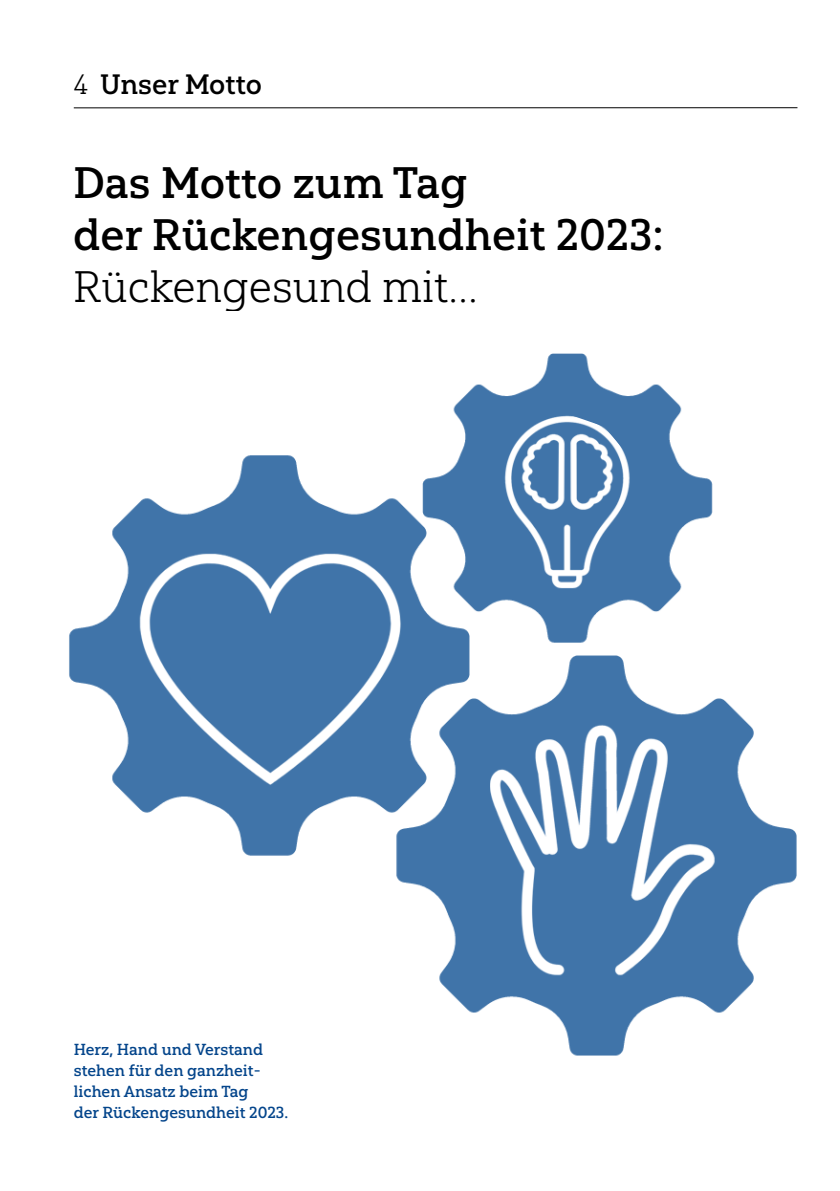
<style>
.page{position:relative;width:840px;height:1191px;background:#fff}
.page>*{position:absolute;margin:0;border:0;box-sizing:border-box;transform-origin:0 0}
.t1{font:44px/52px "Yorkten Slab Nor Med";color:#000}
.t2{font:44px "Yorkten Slab Nor Lig";color:#000}
.t3{font:28px "Yorkten Slab Nor Med";color:#000}
.t4{font:16px/21px "Yorkten Slab Nor Med";color:#04458b}
.s1{font-family:"Yorkten Slab Nor Lig"}
</style>
<div class="page">
<hr style="left:74px;top:107px;width:723px;height:1px;background:#000">
<img style="left:69px;top:353px;width:728px;height:703px">
<svg style="left:571px;top:401px;width:85px;height:152px;background:#5e8ab6"></svg>
<svg style="left:488px;top:401px;width:70px;height:143px;background:#5f8ab7"></svg>
<h2 class="t3" style="left:74px;top:68px;width:189px"><span class="s1">4</span> Unser Motto</h2>
<h1 class="t1" style="left:73px;top:157px;width:592px">Das Motto zum Tag<br>der Rückengesundheit 2023:</h1>
<h1 class="t2" style="left:73px;top:261px;width:406px">Rückengesund mit…</h1>
<p class="t4" style="left:74px;top:1039px;width:216px">Herz, Hand und Verstand stehen für den ganzheit&shy;lichen Ansatz beim Tag<br>der Rückengesundheit 2023.</p>
</div>
